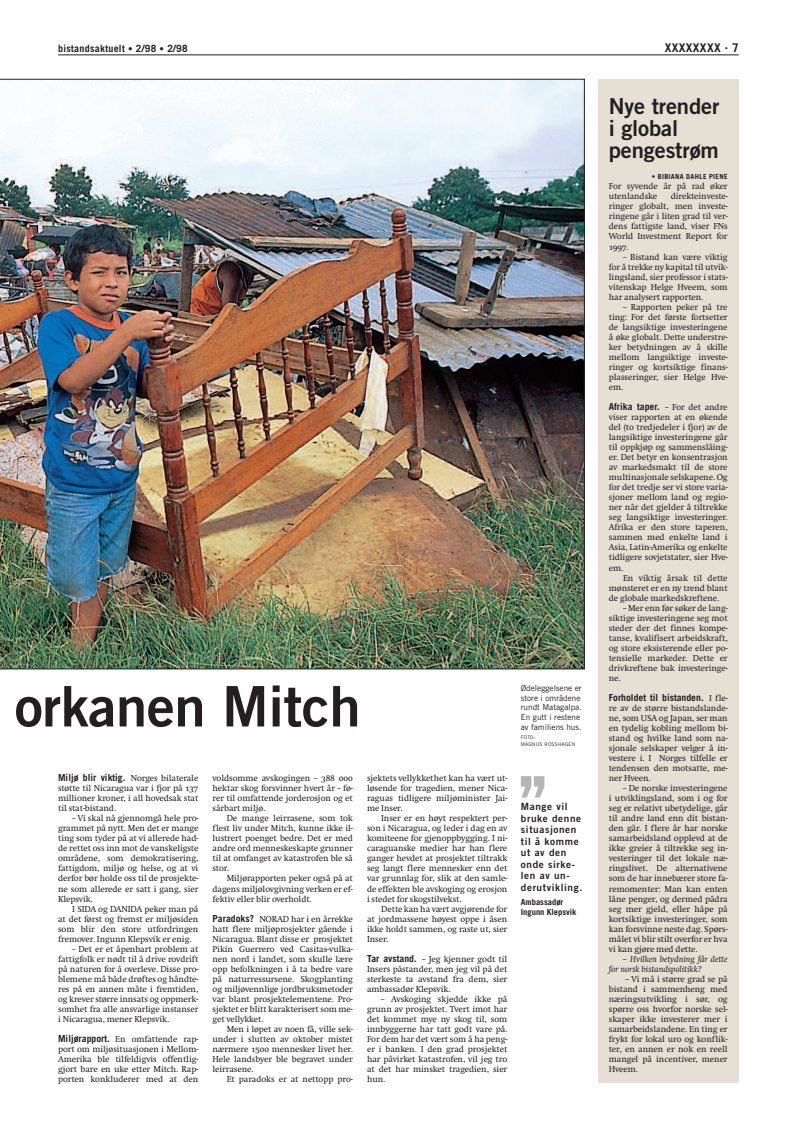
<style>
.page{position:relative;width:794px;height:1134px;background:#fff}
.page>*{position:absolute;margin:0;border:0;box-sizing:border-box;transform-origin:0 0}
.t1{font:700 73.8px "Trade Gothic";color:#b5b5b5}
.t2{font:56px "Trade Gothic Bold Two";letter-spacing:-.005em;color:#231f20}
.t3{font:22px/22px "Trade Gothic Bold Two";letter-spacing:-.005em;color:#231f20}
.t4{font:700 12px "Trade Gothic";letter-spacing:.03em;color:#231f20}
.t5{font:10px/11.5px "Trade Gothic Bold Two";letter-spacing:.06em;color:#231f20}
.t6{font:700 10px "Trade Gothic";letter-spacing:.03em;color:#231f20}
.t7{font:700 9.7px "Trade Gothic";color:#231f20}
.t8{font:9px/10px "Swift POW";letter-spacing:-.01em;color:#231f20;text-align:justify}
.t9{font:italic 9px/10px "Swift POW";letter-spacing:-.01em;color:#231f20}
.t10{font:700 8.5px/9.8px "Trade Gothic";color:#231f20}
.t11{font:8.2px/9.6px "Trade Gothic";color:#231f20}
.t12{font:700 7px "Trade Gothic";letter-spacing:.055em;color:#231f20}
.t13{font:5px/6.6px "Trade Gothic";letter-spacing:.035em;color:#231f20}
.s1{font-size:9px}
.s2{font-family:"Swift POW";font-weight:400;font-size:9px}
.s3{font-family:"Trade Gothic";font-weight:700;font-size:9.7px}
</style>
<div class="page">
<hr style="left:58px;top:55px;width:680px;height:1px;background:#231f20">
<img style="left:0;top:79px;width:584px;height:590px">
<div style="left:598px;top:79px;width:140px;height:1003px;background:#e6dfd4"></div>
<p class="t6" style="left:58px;top:44px;width:131px">bistandsaktuelt <span class="s1">•</span> 2/98 <span class="s1">•</span> 2/98</p>
<h3 class="t4" style="left:665px;top:43px;width:75px">XXXXXXXX . 7</h3>
<h2 class="t2" style="left:15px;top:686px;width:347px">orkanen Mitch</h2>
<p class="t7" style="left:58px;top:774px;width:142px">Miljø blir viktig. <span class="s2">Norges bilaterale</span></p>
<p class="t8" style="left:58px;top:783px;width:142px">støtte til Nicaragua var i fjor på 137 millioner kroner, i all hovedsak stat til stat-bistand.</p>
<p class="t8" style="left:58px;top:813px;width:142px;text-indent:14px">– Vi skal nå gjennomgå hele pro&shy;grammet på nytt. Men det er mange ting som tyder på at vi allerede had&shy;de rettet oss inn mot de vanskeligste områdene, som demokratisering, fattigdom, miljø og helse, og at vi derfor bør holde oss til de prosjekte&shy;ne som allerede er satt i gang, sier Klepsvik.</p>
<p class="t8" style="left:58px;top:903px;width:142px;text-indent:14px">I SIDA og DANIDA peker man på at det først og fremst er miljøsiden som blir den store utfordringen fremover. Ingunn Klepsvik er enig.</p>
<p class="t8" style="left:58px;top:943px;width:142px;text-indent:14px">– Det er et åpenbart problem at fattigfolk er nødt til å drive rovdrift på naturen for å overleve. Disse pro&shy;blemene må både drøftes og håndte&shy;res på en annen måte i fremtiden, og krever større innsats og oppmerk&shy;somhet fra alle ansvarlige instanser i Nicaragua, mener Klepsvik.</p>
<p class="t8" style="left:58px;top:1034px;width:142px"><span class="s3">Miljørapport.</span> En omfattende rap&shy;port om miljøsituasjonen i Mellom-Amerika ble tilfeldigvis offentlig&shy;gjort bare en uke etter Mitch. Rap&shy;porten konkluderer med at den</p>
<p class="t8" style="left:212px;top:773px;width:142px">voldsomme avskogingen – 388 000 hektar skog forsvinner hvert år – fø&shy;rer til omfattende jorderosjon og et sårbart miljø.</p>
<p class="t8" style="left:212px;top:813px;width:142px;text-indent:14px">De mange leirrasene, som tok flest liv under Mitch, kunne ikke il&shy;lustrert poenget bedre. Det er med andre ord menneskeskapte grunner til at omfanget av katastrofen ble så stor.</p>
<p class="t8" style="left:212px;top:873px;width:142px;text-indent:14px">Miljørapporten peker også på at dagens miljølovgivning verken er ef&shy;fektiv eller blir overholdt.</p>
<p class="t8" style="left:212px;top:913px;width:142px"><span class="s3">Paradoks?</span> NORAD har i en årrekke hatt flere miljøprosjekter gående i Nicaragua. Blant disse er prosjektet Pikin Guerrero ved Casitas-vulka&shy;nen nord i landet, som skulle lære opp befolkningen i å ta bedre vare på naturressursene. Skogplanting og miljøvennlige jordbruksmetoder var blant prosjektelementene. Pro&shy;sjektet er blitt karakterisert som me&shy;get vellykket.</p>
<p class="t8" style="left:212px;top:1024px;width:142px;text-indent:14px">Men i løpet av noen få, ville sek&shy;under i slutten av oktober mistet nærmere 1500 mennesker livet her.<br>Hele landsbyer ble begravet under leirrasene.</p>
<p class="t8" style="left:227px;top:1074px;width:128px">Et paradoks er at nettopp pro-</p>
<p class="t8" style="left:367px;top:773px;width:142px">sjektets vellykkethet kan ha vært ut&shy;løsende for tragedien, mener Nica&shy;raguas tidligere miljøminister Jai&shy;me Inser.</p>
<p class="t8" style="left:367px;top:813px;width:142px;text-indent:14px">Inser er en høyt respektert per&shy;son i Nicaragua, og leder i dag en av komiteene for gjenoppbygging. I ni&shy;caraguanske medier har han flere ganger hevdet at prosjektet tiltrakk seg langt flere mennesker enn det var grunnlag for, slik at den samle&shy;de effekten ble avskoging og erosjon i stedet for skogstilvekst.</p>
<p class="t8" style="left:367px;top:903px;width:142px;text-indent:14px">Dette kan ha vært avgjørende for at jordmassene høyest oppe i åsen ikke holdt sammen, og raste ut, sier Inser.</p>
<p class="t8" style="left:367px;top:954px;width:142px"><span class="s3">Tar avstand.</span> – Jeg kjenner godt til Insers påstander, men jeg vil på det sterkeste ta avstand fra dem, sier ambassadør Klepsvik.</p>
<p class="t8" style="left:367px;top:994px;width:142px;text-indent:14px">– Avskoging skjedde ikke på grunn av prosjektet. Tvert imot har det kommet mye ny skog til, som innbyggerne har tatt godt vare på.<br>For dem har det vært som å ha peng&shy;er i banken. I den grad prosjektet har påvirket katastrofen, vil jeg tro at det har minsket tragedien, sier hun.</p>
<p class="t11" style="left:521px;top:684px;width:63px">Ødeleggelsene er store i områdene rundt Matagalpa.<br>En gutt i restene av familiens hus.</p>
<p class="t13" style="left:521px;top:734px;width:56px">FOTO:<br>MAGNUS ROSSHAGEN</p>
<h1 class="t1" style="left:518px;top:776px;width:31px">’’</h1>
<p class="t5" style="left:521px;top:802px;width:63px">Mange vil bruke denne situasjonen til å komme ut av den onde sirke&shy;len av un&shy;derutvikling.</p>
<p class="t10" style="left:521px;top:898px;width:57px">Ambassadør<br>Ingunn Klepsvik</p>
<h3 class="t3" style="left:609px;top:97px;width:112px">Nye trender i global pengestrøm</h3>
<p class="t12" style="left:651px;top:174px;width:77px">• BIBIANA DAHLE PIENE</p>
<p class="t8" style="left:609px;top:181px;width:120px">For syvende år på rad øker utenlandske</p>
<p class="t8" style="left:609px;top:191px;width:120px;text-indent:62px">direkteinveste&shy;ringer globalt, men investe&shy;ringene går i liten grad til ver&shy;dens fattigste land, viser FNs World Investment Report for 1997.</p>
<p class="t8" style="left:609px;top:251px;width:120px;text-indent:14px">– Bistand kan være viktig for å trekke ny kapital til utvik&shy;lingsland, sier professor i stats&shy;vitenskap Helge Hveem, som har analysert rapporten.</p>
<p class="t8" style="left:609px;top:302px;width:120px;text-indent:14px">– Rapporten peker på tre ting: For det første fortsetter de langsiktige investeringene å øke globalt. Dette understre&shy;ker betydningen av å skille mellom langsiktige investe&shy;ringer og kortsiktige finans&shy;plasseringer, sier Helge Hve&shy;em.</p>
<p class="t7" style="left:609px;top:403px;width:120px">Afrika taper. <span class="s2">– For det andre</span></p>
<p class="t8" style="left:609px;top:412px;width:120px">viser rapporten at en økende del (to tredjedeler i fjor) av de langsiktige investeringene går til oppkjøp og sammenslåing&shy;er. Det betyr en konsentrasjon av markedsmakt til de store multinasjonale selskapene. Og for det tredje ser vi store varia&shy;sjoner mellom land og regio&shy;ner når det gjelder å tiltrekke seg langsiktige investeringer.<br>Afrika er den store taperen, sammen med enkelte land i Asia, Latin-Amerika og enkelte tidligere sovjetstater, sier Hve&shy;em.</p>
<p class="t8" style="left:609px;top:572px;width:120px;text-indent:14px">En viktig årsak til dette mønsteret er en ny trend blant de globale markedskreftene.</p>
<p class="t8" style="left:609px;top:602px;width:120px;text-indent:14px">– Mer enn før søker de lang&shy;siktige investeringene seg mot steder der det finnes kompe&shy;tanse, kvalifisert arbeidskraft, og store eksisterende eller po&shy;tensielle markeder. Dette er drivkreftene bak investeringe&shy;ne.</p>
<p class="t7" style="left:609px;top:694px;width:120px">Forholdet til bistanden. <span class="s2">I fle-</span></p>
<p class="t8" style="left:609px;top:703px;width:120px">re av de større bistandslande&shy;ne, som USA og Japan, ser man en tydelig kobling mellom bi&shy;stand og hvilke land som na&shy;sjonale selskaper velger å in&shy;vestere i. I Norges tilfelle er tendensen den motsatte, me&shy;ner Hveen.</p>
<p class="t8" style="left:609px;top:783px;width:120px;text-indent:14px">– De norske investeringene i utviklingsland, som i og for seg er relativt ubetydelige, går til andre land enn dit bistan&shy;den går. I flere år har norske samarbeidsland opplevd at de ikke greier å tiltrekke seg in&shy;vesteringer til det lokale næ&shy;ringslivet. De alternativene som de har innebærer store fa&shy;remomenter: Man kan enten låne penger, og dermed pådra seg mer gjeld, eller håpe på kortsiktige investeringer, som kan forsvinne neste dag. Spørs&shy;målet vi blir stilt overfor er hva vi kan gjøre med dette.</p>
<p class="t9" style="left:609px;top:954px;width:120px;text-indent:14px">– Hvilken betydning får dette for norsk bistandspolitikk?</p>
<p class="t8" style="left:609px;top:974px;width:120px;text-indent:17px">– Vi må i større grad se på bistand i sammenheng med næringsutvikling i sør, og spørre oss hvorfor norske sel&shy;skaper ikke investerer mer i samarbeidslandene. En ting er frykt for lokal uro og konflik&shy;ter, en annen er nok en reell mangel på incentiver, mener Hveem.</p>
</div>
